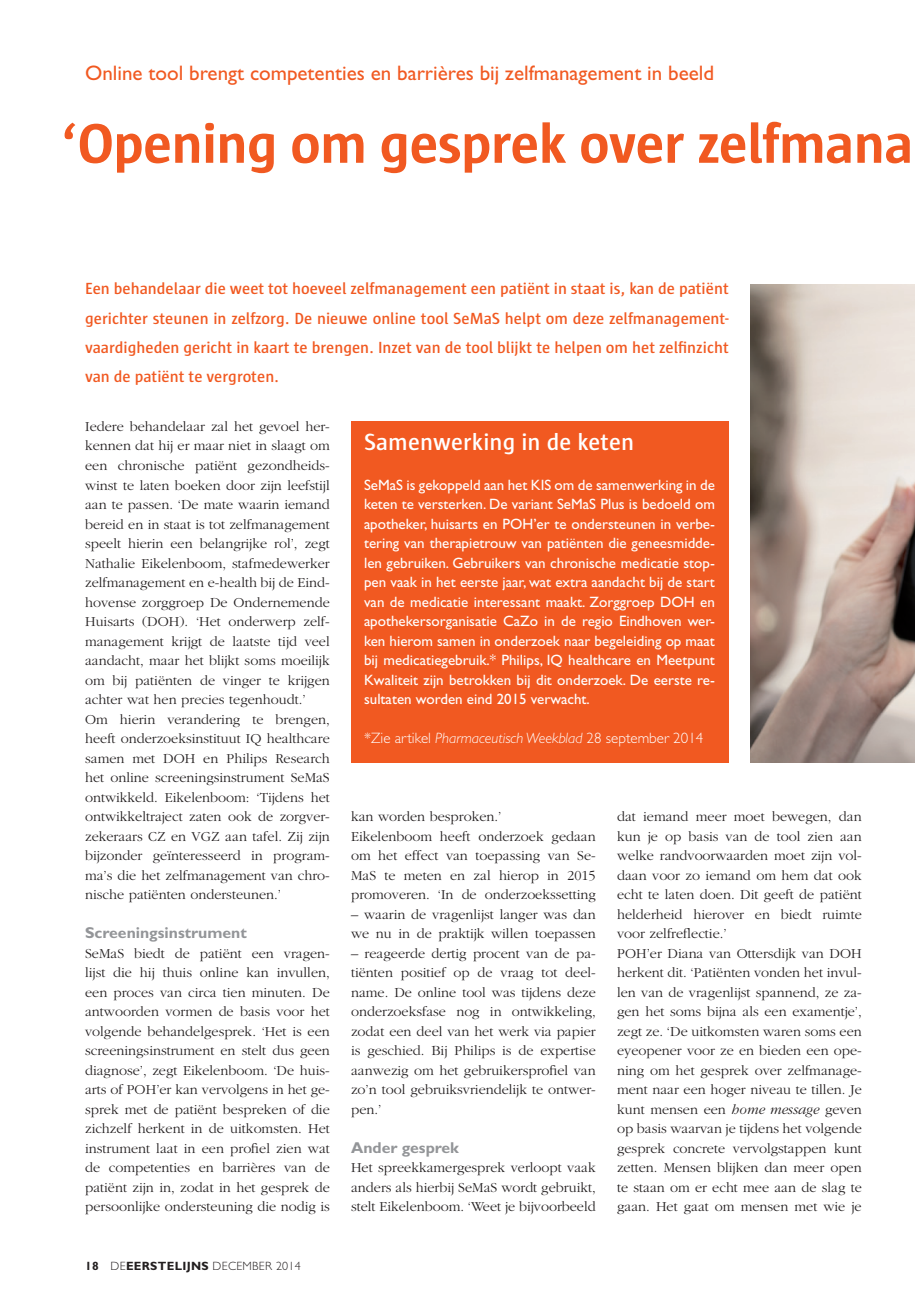
<style>
.page{position:relative;width:915px;height:1306px;background:#fff}
.page>*{position:absolute;margin:0;border:0;box-sizing:border-box;transform-origin:0 0}
.Kop_1{font:700 57px "Sun";letter-spacing:-.01em;color:#f15921}
.Kop_4{font:600 24px "Sun";letter-spacing:.005em;color:#fff}
.Chapeau{font:21px "Gill Sans";color:#f15921}
.Inleiding{font:600 16.5px/29.2px "Sun";color:#f15921;text-align:justify}
.Tussenkopje{font:700 15.75px "Gill Sans";color:#939598}
.KADER_plat{font:15px/19.5px "Gill Sans";color:#fff;text-align:justify}
.KADER_plat-2{font:300 15px "Gill Sans";color:#fff}
.Plat{font:300 14.25px/19.5px "Garamond";color:#231f20;text-align:justify}
.Paginering{font:300 12px "Gill Sans";letter-spacing:.025em;color:#231f20}
.s1{font-weight:700}
.s2{font-style:italic}
</style>
<div class="page">
<img style="left:750px;top:285px;width:164px;height:477px">
<div style="left:351px;top:421px;width:377px;height:341px;background:#f15921"></div>
<p class="Chapeau" style="left:85px;top:61px;width:630px">Online tool brengt competenties en barrières bij zelfmanagement in beeld</p>
<p class="Kop_1" style="left:61px;top:112px;width:854px">‘Opening om gesprek over zelfmana</p>
<p class="Inleiding" style="left:85px;top:274px;width:645px">Een behandelaar die weet tot hoeveel zelfmanagement een patiënt in staat is, kan de patiënt gerichter steunen in zelfzorg. De nieuwe online tool SeMaS helpt om deze zelfmanagement&shy;vaardigheden gericht in kaart te brengen. Inzet van de tool blijkt te helpen om het zelfinzicht van de patiënt te vergroten.</p>
<p class="Plat" style="left:85px;top:417px;width:246px">Iedere behandelaar zal het gevoel her&shy;kennen dat hij er maar niet in slaagt om een chronische patiënt gezondheids&shy;winst te laten boeken door zijn leefstijl aan te passen. ‘De mate waarin iemand bereid en in staat is tot zelfmanagement speelt hierin een belangrijke rol’, zegt Nathalie Eikelenboom, stafmedewerker zelfmanagement en e-health bij de Eind&shy;hovense zorggroep De Ondernemende Huisarts (DOH). ‘Het onderwerp zelf&shy;management krijgt de laatste tijd veel aandacht, maar het blijkt soms moeilijk om bij patiënten de vinger te krijgen achter wat hen precies tegenhoudt.’</p>
<p class="Plat" style="left:85px;top:709px;width:246px">Om hierin verandering te brengen, heeft onderzoeksinstituut IQ healthcare samen met DOH en Philips Research het online screeningsinstrument SeMaS ontwikkeld. Eikelenboom: ‘Tijdens het ontwikkeltraject zaten ook de zorgver&shy;zekeraars CZ en VGZ aan tafel. Zij zijn bijzonder geïnteresseerd in program&shy;ma’s die het zelfmanagement van chro&shy;nische patiënten ondersteunen.’</p>
<p class="Tussenkopje" style="left:85px;top:923px;width:163px">Screeningsinstrument</p>
<p class="Plat" style="left:85px;top:943px;width:246px">SeMaS biedt de patiënt een vragen&shy;lijst die hij thuis online kan invullen, een proces van circa tien minuten. De antwoorden vormen de basis voor het volgende behandelgesprek. ‘Het is een screeningsinstrument en stelt dus geen diagnose’, zegt Eikelenboom. ‘De huis&shy;arts of POH’er kan vervolgens in het ge&shy;sprek met de patiënt bespreken of die zichzelf herkent in de uitkomsten. Het instrument laat in een profiel zien wat de competenties en barrières van de patiënt zijn in, zodat in het gesprek de persoonlijke ondersteuning die nodig is</p>
<p class="Paginering" style="left:85px;top:1258px;width:217px"><span class="s1">18</span> DE<span class="s1">EERSTELIJNS</span> DECEMBER 2014</p>
<p class="Kop_4" style="left:364px;top:429px;width:271px">Samenwerking in de keten</p>
<p class="KADER_plat" style="left:364px;top:475px;width:352px">SeMaS is gekoppeld aan het KIS om de samenwerking in de keten te versterken. De variant SeMaS Plus is bedoeld om apotheker, huisarts en POH’er te ondersteunen in verbe&shy;tering van therapietrouw van patiënten die geneesmidde&shy;len gebruiken. Gebruikers van chronische medicatie stop&shy;pen vaak in het eerste jaar, wat extra aandacht bij de start van de medicatie interessant maakt. Zorggroep DOH en apothekersorganisatie CaZo in de regio Eindhoven wer&shy;ken hierom samen in onderzoek naar begeleiding op maat bij medicatiegebruik.* Philips, IQ healthcare en Meetpunt Kwaliteit zijn betrokken bij dit onderzoek. De eerste re&shy;sultaten worden eind 2015 verwacht.</p>
<p class="KADER_plat-2" style="left:364px;top:729px;width:341px">*Zie artikel <span class="s2">Pharmaceutisch Weekblad</span> 28 september 2014</p>
<p class="Plat" style="left:351px;top:807px;width:152px">kan worden besproken.’</p>
<p class="Plat" style="left:351px;top:826px;width:246px">Eikelenboom heeft onderzoek gedaan om het effect van toepassing van Se-MaS te meten en zal hierop in 2015 promoveren. ‘In de onderzoekssetting</p>
<p class="Plat" style="left:351px;top:904px;width:246px">– waarin de vragenlijst langer was dan we nu in de praktijk willen toepassen</p>
<p class="Plat" style="left:351px;top:943px;width:246px">– reageerde dertig procent van de pa&shy;tiënten positief op de vraag tot deel&shy;name. De online tool was tijdens deze onderzoeksfase nog in ontwikkeling, zodat een deel van het werk via papier is geschied. Bij Philips is de expertise aanwezig om het gebruikersprofiel van zo’n tool gebruiksvriendelijk te ontwer&shy;pen.’</p>
<p class="Tussenkopje" style="left:351px;top:1138px;width:109px">Ander gesprek</p>
<p class="Plat" style="left:351px;top:1158px;width:246px">Het spreekkamergesprek verloopt vaak anders als hierbij SeMaS wordt gebruikt, stelt Eikelenboom. ‘Weet je bijvoorbeeld</p>
<p class="Plat" style="left:617px;top:807px;width:246px">dat iemand meer moet bewegen, dan kun je op basis van de tool zien aan welke randvoorwaarden moet zijn vol&shy;daan voor zo iemand om hem dat ook echt te laten doen. Dit geeft de patiënt helderheid hierover en biedt ruimte voor zelfreflectie.’</p>
<p class="Plat" style="left:617px;top:943px;width:246px">POH’er Diana van Ottersdijk van DOH herkent dit. ‘Patiënten vonden het invul&shy;len van de vragenlijst spannend, ze za&shy;gen het soms bijna als een examentje’, zegt ze. ‘De uitkomsten waren soms een eyeopener voor ze en bieden een ope&shy;ning om het gesprek over zelfmanage&shy;ment naar een hoger niveau te tillen. Je kunt mensen een <span class="s2">home message</span> geven op basis waarvan je tijdens het volgende gesprek concrete vervolgstappen kunt zetten. Mensen blijken dan meer open te staan om er echt mee aan de slag te gaan. Het gaat om mensen met wie je</p>
</div>
